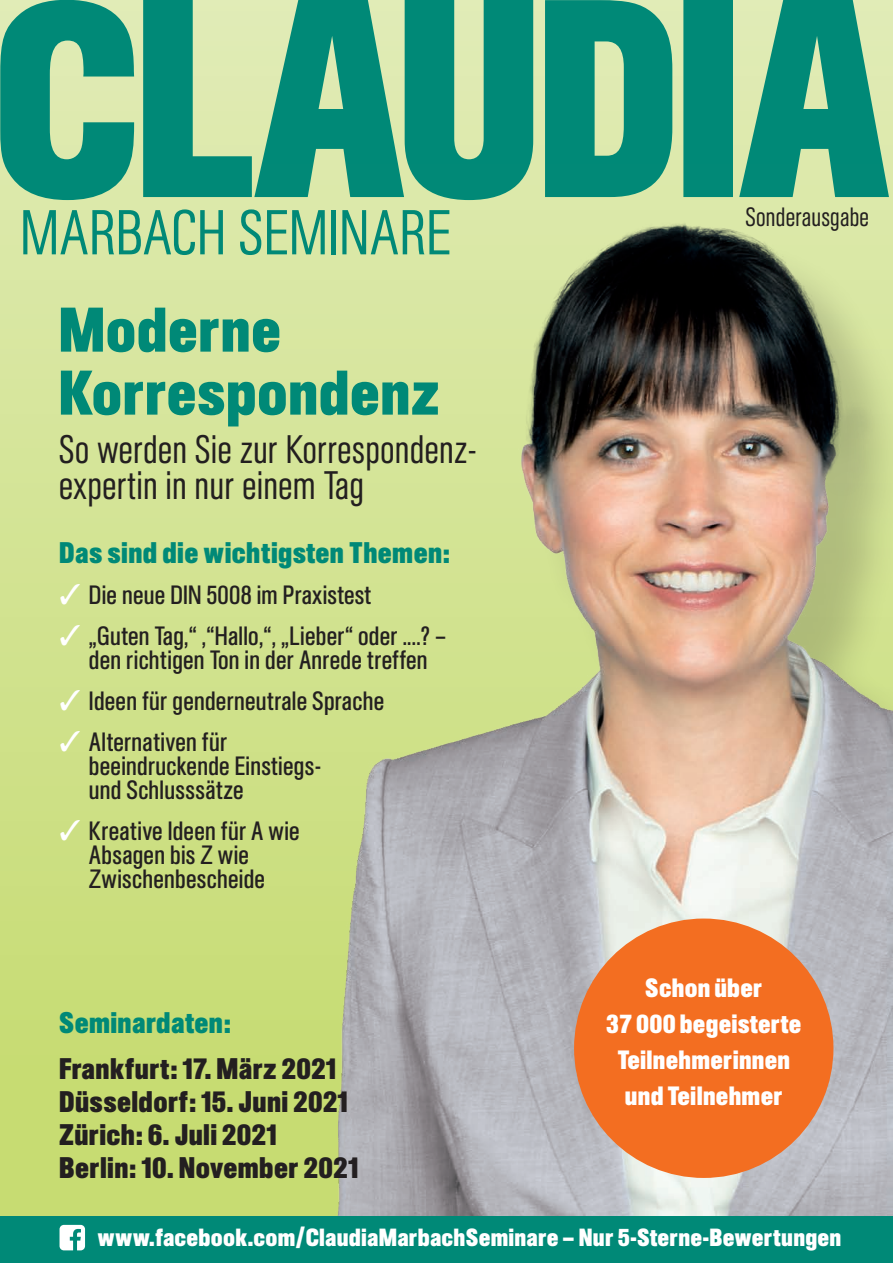
<style>
.page{position:relative;width:893px;height:1263px;background:#fff}
.page>*{position:absolute;margin:0;border:0;box-sizing:border-box;transform-origin:0 0}
.t1{font:57.3px "Ad Buch SH Lig Con";letter-spacing:.04em;color:#008977}
.t2{font:57px/63px "Ad Buch SH Bol Con";letter-spacing:.04em;color:#008977}
.t3{font:36px/36px "Ad Buch SH Lig Con";letter-spacing:.04em;color:#231f20}
.t4{font:27px/33px "Ad Buch SH Bol Con";letter-spacing:.04em;color:#231f20}
.t5{font:27px "Ad Buch SH Bol Con";letter-spacing:.04em;color:#008977}
.t6{font:24px/24px "Ad Buch SH Con";letter-spacing:.04em;color:#231f20}
.t7{font:24px/36px "Ad Buch SH Bol Con";letter-spacing:.04em;color:#fff;text-align:center}
.t8{font:24px "Ad Buch SH Lig Con";letter-spacing:.04em;color:#231f20}
.t9{font:22.5px "Ad Buch SH Bol Con";letter-spacing:.04em;color:#fff}
.s1{color:#fff}
</style>
<div class="page">
<div style="left:0;top:0;width:893px;height:1263px;background:linear-gradient(to bottom,#e0ebb6,#c3da69)"></div>
<svg style="left:0;top:0;width:733px;height:200px;background:#46a789"></svg>
<svg style="left:254px;top:0;width:150px;height:164px;background:#52ad8d"></svg>
<svg style="left:739px;top:0;width:150px;height:164px;background:#52ad8d"></svg>
<img style="left:253px;top:164px;width:640px;height:1052px">
<div style="left:0;top:1216px;width:893px;height:47px;background:#008977"></div>
<svg style="left:60px;top:1225px;width:25px;height:25px"></svg>
<div style="left:574px;top:918px;width:259px;height:260px;background:#f36e21;border-radius:50%"></div>
<h1 class="t1" style="left:21px;top:199px;width:430px">MARBACH SEMINARE</h1>
<h2 class="t2" style="left:60px;top:299px;width:380px">Moderne<br>Korrespondenz</h2>
<h3 class="t3" style="left:60px;top:431px;width:418px">So werden Sie zur Korrespondenz&shy;expertin in nur einem Tag</h3>
<p class="t5" style="left:60px;top:536px;width:391px">Das sind die wichtigsten Themen:</p>
<p class="t6" style="left:60px;top:583px;width:313px"><span class="s1">✓</span> Die neue DIN 5008 im Praxistest</p>
<p class="t6" style="left:60px;top:624px;width:388px;text-align:center"><span class="s1">✓</span> „Guten Tag,“ ,“Hallo,“, „Lieber“ oder ....? – den richtigen Ton in der Anrede treffen</p>
<p class="t6" style="left:60px;top:689px;width:326px"><span class="s1">✓</span> Ideen für genderneutrale Sprache</p>
<p class="t6" style="left:89px;top:730px;width:233px;text-indent:-30px"><span class="s1">✓</span> Alternativen für beeindruckende Einstiegs&shy;und Schlusssätze</p>
<p class="t6" style="left:89px;top:819px;width:212px;text-indent:-30px"><span class="s1">✓</span> Kreative Ideen für A wie<br>Absagen bis Z wie<br>Zwischenbescheide</p>
<p class="t5" style="left:60px;top:1006px;width:172px">Seminardaten:</p>
<p class="t4" style="left:60px;top:1052px;width:300px">Frankfurt: 17. März 2021<br>Düsseldorf: 15. Juni 2021<br>Zürich: 6. Juli 2021<br>Berlin: 10. November 2021</p>
<p class="t8" style="left:746px;top:203px;width:125px">Sonderausgabe</p>
<p class="t7" style="left:607px;top:970px;width:196px">Schon über<br>37 000 begeisterte<br>Teilnehmerinnen und Teilnehmer</p>
<p class="t9" style="left:98px;top:1224px;width:745px">www.facebook.com/ClaudiaMarbachSeminare – Nur 5-Sterne-Bewertungen</p>
</div>
